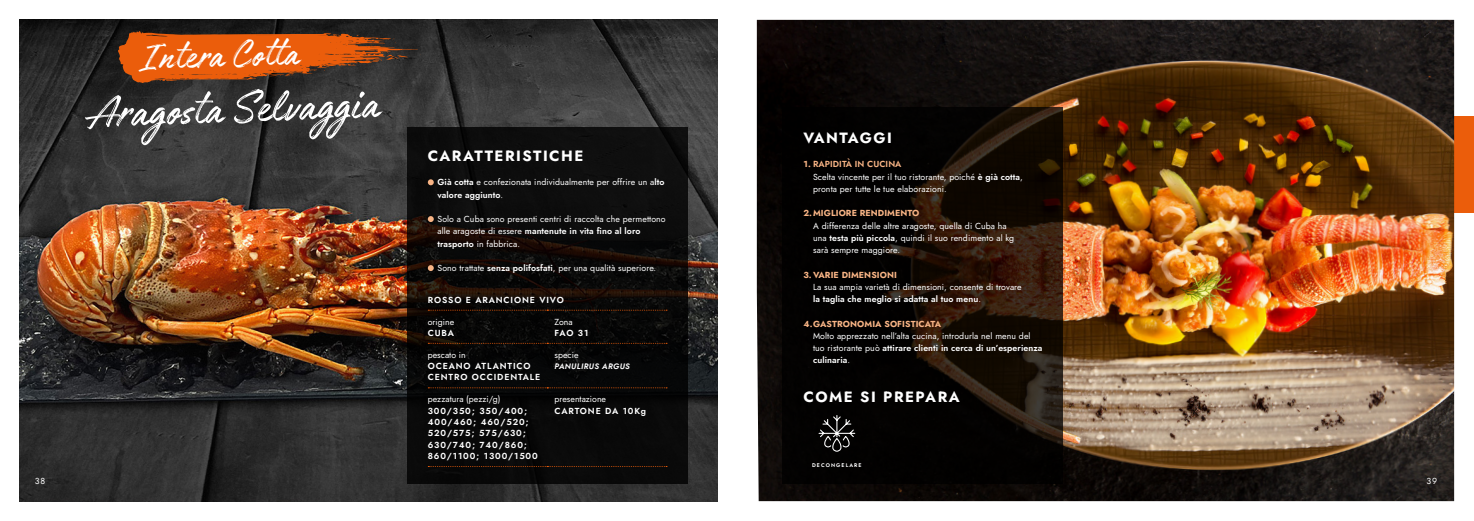
<style>
.page{position:relative;width:1474px;height:521px;background:#fff}
.page>*{position:absolute;margin:0;border:0;box-sizing:border-box;transform-origin:0 0}
.t1{font:51.62px "Authenia";color:#fff}
.t2{font:42.88px "Authenia";color:#fff}
.t3{font:700 14.88px "Jost";letter-spacing:.1em;color:#fff}
.t4{font:8.75px/12.2px "Jost";letter-spacing:.01em;color:#fff}
.t5{font:600 8.75px/11.4px "Jost";letter-spacing:.1em;color:#fff}
.t6{font:700 8.75px "Jost";letter-spacing:.01em;color:#f8b485}
.t7{font:italic 600 7.88px "Jost";letter-spacing:.05em;color:#fff}
.t8{font:600 5.25px "Jost";letter-spacing:.2em;color:#fff}
.s1{font-weight:600}
.s2{font-weight:700;color:#f8b485}
.s3{font-weight:600;color:#f8b485}
</style>
<div class="page">
<div style="left:1434px;top:116px;width:39px;height:97px;background:#eb5d0b"></div>
<img style="left:756px;top:20px;width:697px;height:481px">
<img style="left:20px;top:20px;width:697px;height:481px">
<svg style="left:407px;top:127px;width:280px;height:357px;background:#0b0a09"></svg>
<svg style="left:782px;top:107px;width:281px;height:377px;background:#0e0804"></svg>
<svg style="left:428px;top:179px;width:6px;height:6px"></svg>
<svg style="left:428px;top:216px;width:6px;height:6px"></svg>
<svg style="left:428px;top:265px;width:6px;height:6px"></svg>
<svg style="left:428px;top:310px;width:239px;height:1px"></svg>
<svg style="left:428px;top:343px;width:239px;height:1px"></svg>
<svg style="left:428px;top:387px;width:239px;height:1px"></svg>
<svg style="left:428px;top:466px;width:239px;height:1px"></svg>
<svg style="left:818px;top:414px;width:37px;height:38px"></svg>
<svg style="left:118px;top:31px;width:303px;height:53px;background:#a24a16"></svg>
<h2 class="t2" style="left:140px;top:36px;width:160px;rotate:-2deg">Intera Cotta</h2>
<h1 class="t1" style="left:86px;top:86px;width:294px;rotate:-2deg">Aragosta Selvaggia</h1>
<h3 class="t3" style="left:428px;top:145px;width:157px">CARATTERISTICHE</h3>
<p class="t4" style="left:437px;top:176px;width:229px"><span class="s1">Già cotta</span> e confezionata individualmente per offrire un a<span class="s1">lto valore aggiunto</span>.</p>
<p class="t4" style="left:437px;top:213px;width:230px">Solo a Cuba sono presenti centri di raccolta che permettono alle aragoste di essere <span class="s1">mantenute in vita fino al loro trasporto</span> in fabbrica.</p>
<p class="t4" style="left:437px;top:262px;width:220px">Sono trattate <span class="s1">senza polifosfati</span>, per una qualità superiore.</p>
<p class="t5" style="left:428px;top:294px;width:138px">ROSSO E ARANCIONE VIVO</p>
<p class="t4" style="left:428px;top:315px;width:28px">origine</p>
<p class="t5" style="left:428px;top:327px;width:28px">CUBA</p>
<p class="t4" style="left:554px;top:315px;width:20px">Zona</p>
<p class="t5" style="left:554px;top:327px;width:35px">FAO 31</p>
<p class="t4" style="left:428px;top:348px;width:39px">pescato in</p>
<p class="t5" style="left:428px;top:360px;width:114px">OCEANO ATLANTICO<br>CENTRO OCCIDENTALE</p>
<p class="t4" style="left:428px;top:393px;width:74px">pezzatura (pezzi/g)</p>
<p class="t5" style="left:428px;top:405px;width:111px">300/350; 350/400;<br>400/460; 460/520;<br>520/575; 575/630;<br>630/740; 740/860;<br>860/1100; 1300/1500</p>
<p class="t4" style="left:554px;top:348px;width:25px">specie</p>
<p class="t7" style="left:554px;top:361px;width:77px">PANULIRUS ARGUS</p>
<p class="t4" style="left:554px;top:393px;width:53px">presentazione</p>
<p class="t5" style="left:554px;top:405px;width:93px">CARTONE DA 10Kg</p>
<h3 class="t3" style="left:803px;top:127px;width:90px">VANTAGGI</h3>
<p class="t4" style="left:813px;top:158px;width:211px;text-indent:-10px"><span class="s2">1.</span> <span class="s3">RAPIDITÀ IN CUCINA<br></span>Scelta vincente per il tuo ristorante, poiché <span class="s1">è già cotta</span>, pronta per tutte le tue elaborazioni.</p>
<p class="t6" style="left:803px;top:207px;width:117px">2.MIGLIORE RENDIMENTO</p>
<p class="t4" style="left:813px;top:219px;width:203px">A differenza delle altre aragoste, quella di Cuba ha una <span class="s1">testa più piccola</span>, quindi il suo rendimento al kg sarà sempre maggiore.</p>
<p class="t6" style="left:803px;top:269px;width:95px">3. VARIE DIMENSIONI</p>
<p class="t4" style="left:813px;top:281px;width:210px">La sua ampia varietà di dimensioni, consente di trovare <span class="s1">la taglia che meglio si adatta al tuo menu</span>.</p>
<p class="t6" style="left:803px;top:318px;width:139px">4.GASTRONOMIA SOFISTICATA</p>
<p class="t4" style="left:813px;top:330px;width:231px">Molto apprezzato nell’alta cucina, introdurla nel menu del tuo ristorante può <span class="s1">attirare clienti in cerca di un’esperienza culinaria</span>.</p>
<h3 class="t3" style="left:803px;top:387px;width:158px">COME SI PREPARA</h3>
<p class="t8" style="left:812px;top:461px;width:51px">DECONGELARE</p>
<p class="t4" style="left:35px;top:475px;width:12px">38</p>
<p class="t4" style="left:1426px;top:475px;width:12px">39</p>
</div>
